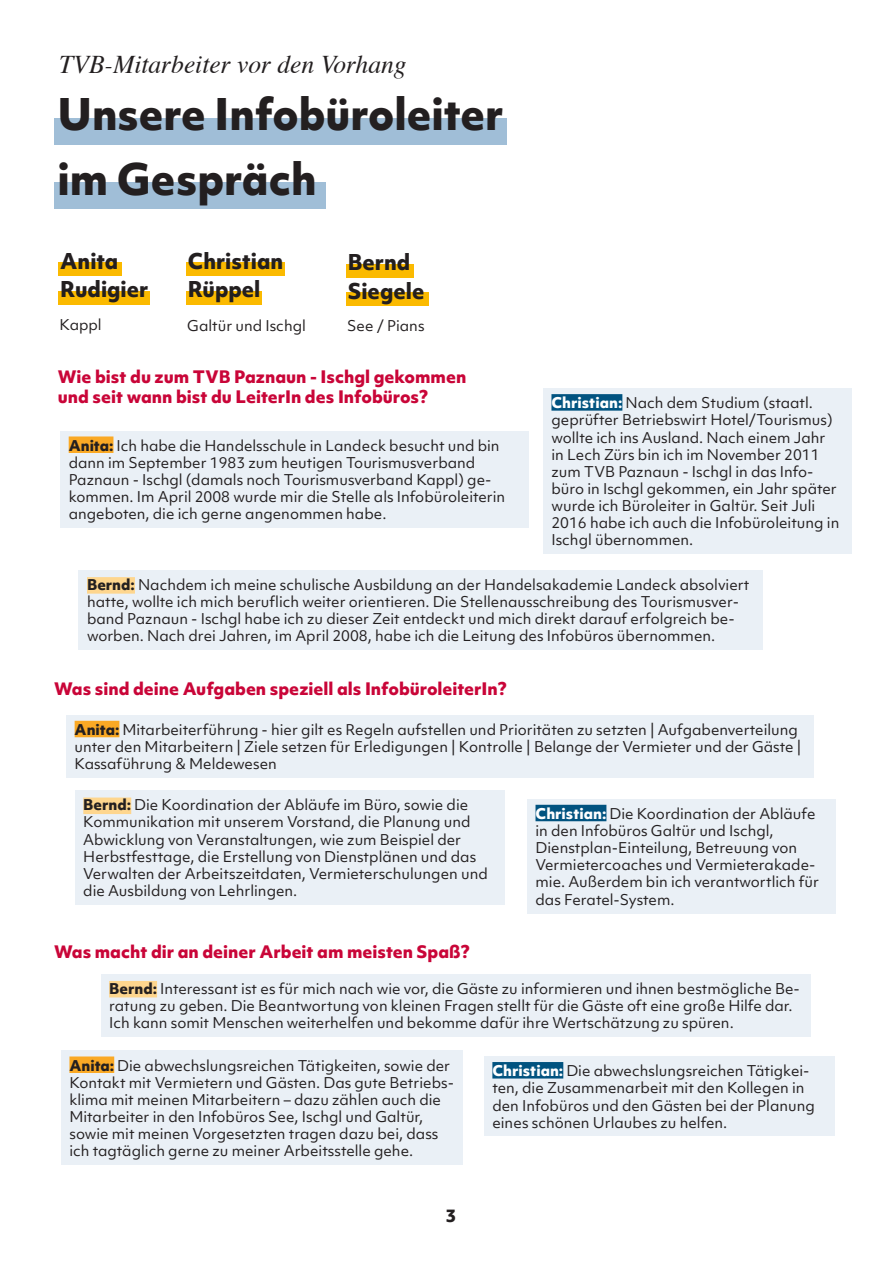
<style>
.page{position:relative;width:893px;height:1263px;background:#fff}
.page>*{position:absolute;margin:0;border:0;box-sizing:border-box;transform-origin:0 0}
.t1{font:800 41.85px "Objektiv Mk 1";color:#231f20}
.t2{font:italic 25.5px "Times";color:#231f20}
.t3{font:800 20.85px "Objektiv Mk 1";color:#231f20}
.Interviewfrage{font:800 16.5px/19.8px "Objektiv Mk 1";color:#c90538}
.t4{font:800 16.5px "Objektiv Mk 1";color:#231f20}
.Interview_Antwort_ni{font:14.25px/17.1px "Objektiv Mk 1";color:#231f20}
.hh_Fließtext{font:14.25px "Objektiv Mk 1";color:#231f20}
.s1{font-weight:800}
.s2{font-weight:800;color:#fff}
</style>
<div class="page">
<div style="left:54px;top:118px;width:452px;height:27px;background:#a0bed7"></div>
<div style="left:54px;top:183px;width:271px;height:26px;background:#a0bed7"></div>
<div style="left:59px;top:291px;width:91px;height:14px;background:#fbba00"></div>
<div style="left:59px;top:263px;width:63px;height:13px;background:#fbba00"></div>
<div style="left:346px;top:293px;width:82px;height:13px;background:#fbba00"></div>
<div style="left:346px;top:264px;width:67px;height:13px;background:#fbba00"></div>
<div style="left:186px;top:291px;width:76px;height:14px;background:#fbba00"></div>
<div style="left:186px;top:263px;width:99px;height:13px;background:#fbba00"></div>
<div style="left:60px;top:431px;width:469px;height:97px;background:#eaf0f6"></div>
<div style="left:69px;top:436px;width:44px;height:17px;background:#faa925"></div>
<div style="left:543px;top:388px;width:308px;height:166px;background:#eaf0f6"></div>
<div style="left:551px;top:394px;width:71px;height:17px;background:#015380"></div>
<div style="left:79px;top:570px;width:684px;height:80px;background:#eaf0f6"></div>
<div style="left:87px;top:577px;width:48px;height:17px;background:#fed68e"></div>
<div style="left:66px;top:715px;width:748px;height:63px;background:#eaf0f6"></div>
<div style="left:75px;top:721px;width:44px;height:16px;background:#faa925"></div>
<div style="left:527px;top:799px;width:308px;height:114px;background:#eaf0f6"></div>
<div style="left:535px;top:805px;width:71px;height:16px;background:#015380"></div>
<div style="left:75px;top:790px;width:429px;height:114px;background:#eaf0f6"></div>
<div style="left:83px;top:797px;width:48px;height:17px;background:#fed68e"></div>
<div style="left:61px;top:1051px;width:402px;height:114px;background:#eaf0f6"></div>
<div style="left:69px;top:1056px;width:45px;height:17px;background:#faa925"></div>
<div style="left:484px;top:1056px;width:351px;height:80px;background:#eaf0f6"></div>
<div style="left:492px;top:1062px;width:71px;height:16px;background:#015380"></div>
<div style="left:101px;top:974px;width:709px;height:62px;background:#eaf0f6"></div>
<div style="left:109px;top:981px;width:48px;height:16px;background:#fed68e"></div>
<p class="t2" style="left:59px;top:42px;width:349px">TVB-Mitarbeiter vor den Vorhang</p>
<p class="t1" style="left:57px;top:84px;width:447px">Unsere Infobüroleiter</p>
<p class="t1" style="left:57px;top:149px;width:261px">im Gespräch</p>
<p class="t3" style="left:60px;top:246px;width:59px">Anita</p>
<p class="t3" style="left:60px;top:275px;width:90px">Rudigier</p>
<p class="t3" style="left:188px;top:246px;width:97px">Christian</p>
<p class="t3" style="left:188px;top:275px;width:74px">Rüppel</p>
<p class="t3" style="left:348px;top:247px;width:64px">Bernd</p>
<p class="t3" style="left:348px;top:276px;width:78px">Siegele</p>
<p class="hh_Fließtext" style="left:60px;top:315px;width:44px">Kappl</p>
<p class="hh_Fließtext" style="left:187px;top:315px;width:120px">Galtür und Ischgl</p>
<p class="Interviewfrage" style="left:58px;top:367px;width:410px">Wie bist du zum TVB Paznaun - Ischgl gekommen und seit wann bist du LeiterIn des Infobüros?</p>
<p class="Interview_Antwort_ni" style="left:69px;top:437px;width:438px"><span class="s1">Anita:</span> Ich habe die Handelsschule in Landeck besucht und bin dann im September 1983 zum heutigen Tourismusverband Paznaun - Ischgl (damals noch Tourismusverband Kappl) ge&shy;kommen. Im April 2008 wurde mir die Stelle als Infobüroleiterin angeboten, die ich gerne angenommen habe.</p>
<p class="hh_Fließtext" style="left:347px;top:316px;width:79px">See / Pians</p>
<p class="Interview_Antwort_ni" style="left:551px;top:394px;width:289px"><span class="s2">Christian:</span> Nach dem Studium (staatl. geprüfter Betriebswirt Hotel/Tourismus) wollte ich ins Ausland. Nach einem Jahr in Lech Zürs bin ich im November 2011 zum TVB Paznaun - Ischgl in das Info&shy;büro in Ischgl gekommen, ein Jahr später wurde ich Büroleiter in Galtür. Seit Juli 2016 habe ich auch die Infobüroleitung in Ischgl übernommen.</p>
<p class="Interview_Antwort_ni" style="left:87px;top:576px;width:664px"><span class="s1">Bernd:</span> Nachdem ich meine schulische Ausbildung an der Handelsakademie Landeck absolviert hatte, wollte ich mich beruflich weiter orientieren. Die Stellenausschreibung des Tourismusver&shy;band Paznaun - Ischgl habe ich zu dieser Zeit entdeckt und mich direkt darauf erfolgreich be&shy;worben. Nach drei Jahren, im April 2008, habe ich die Leitung des Infobüros übernommen.</p>
<p class="Interviewfrage" style="left:54px;top:678px;width:454px">Was sind deine Aufgaben speziell als InfobüroleiterIn?</p>
<p class="Interview_Antwort_ni" style="left:75px;top:721px;width:728px"><span class="s1">Anita:</span> Mitarbeiterführung - hier gilt es Regeln aufstellen und Prioritäten zu setzten | Aufgabenverteilung unter den Mitarbeitern | Ziele setzen für Erledigungen | Kontrolle | Belange der Vermieter und der Gäste |<br>Kassaführung &amp; Meldewesen</p>
<p class="Interview_Antwort_ni" style="left:535px;top:805px;width:285px"><span class="s2">Christian:</span> Die Koordination der Abläufe in den Infobüros Galtür und Ischgl, Dienstplan-Einteilung, Betreuung von Vermietercoaches und Vermieterakade&shy;mie. Außerdem bin ich verantwortlich für das Feratel-System.</p>
<p class="Interview_Antwort_ni" style="left:83px;top:796px;width:406px"><span class="s1">Bernd:</span> Die Koordination der Abläufe im Büro, sowie die Kommunikation mit unserem Vorstand, die Planung und Abwicklung von Veranstaltungen, wie zum Beispiel der Herbstfesttage, die Erstellung von Dienstplänen und das Verwalten der Arbeitszeitdaten, Vermieterschulungen und die Ausbildung von Lehrlingen.</p>
<p class="Interviewfrage" style="left:54px;top:941px;width:417px">Was macht dir an deiner Arbeit am meisten Spaß?</p>
<p class="Interview_Antwort_ni" style="left:109px;top:980px;width:692px"><span class="s1">Bernd:</span> Interessant ist es für mich nach wie vor, die Gäste zu informieren und ihnen bestmögliche Be&shy;ratung zu geben. Die Beantwortung von kleinen Fragen stellt für die Gäste oft eine große Hilfe dar.<br>Ich kann somit Menschen weiterhelfen und bekomme dafür ihre Wertschätzung zu spüren.</p>
<p class="Interview_Antwort_ni" style="left:69px;top:1057px;width:386px"><span class="s1">Anita:</span> Die abwechslungsreichen Tätigkeiten, sowie der Kontakt mit Vermietern und Gästen. Das gute Betriebs&shy;klima mit meinen Mitarbeitern – dazu zählen auch die Mitarbeiter in den Infobüros See, Ischgl und Galtür, sowie mit meinen Vorgesetzten tragen dazu bei, dass ich tagtäglich gerne zu meiner Arbeitsstelle gehe.</p>
<p class="Interview_Antwort_ni" style="left:492px;top:1062px;width:324px"><span class="s2">Christian:</span> Die abwechslungsreichen Tätigkei&shy;ten, die Zusammenarbeit mit den Kollegen in den Infobüros und den Gästen bei der Planung eines schönen Urlaubes zu helfen.</p>
<p class="t4" style="left:445px;top:1204px;width:12px">3</p>
</div>
